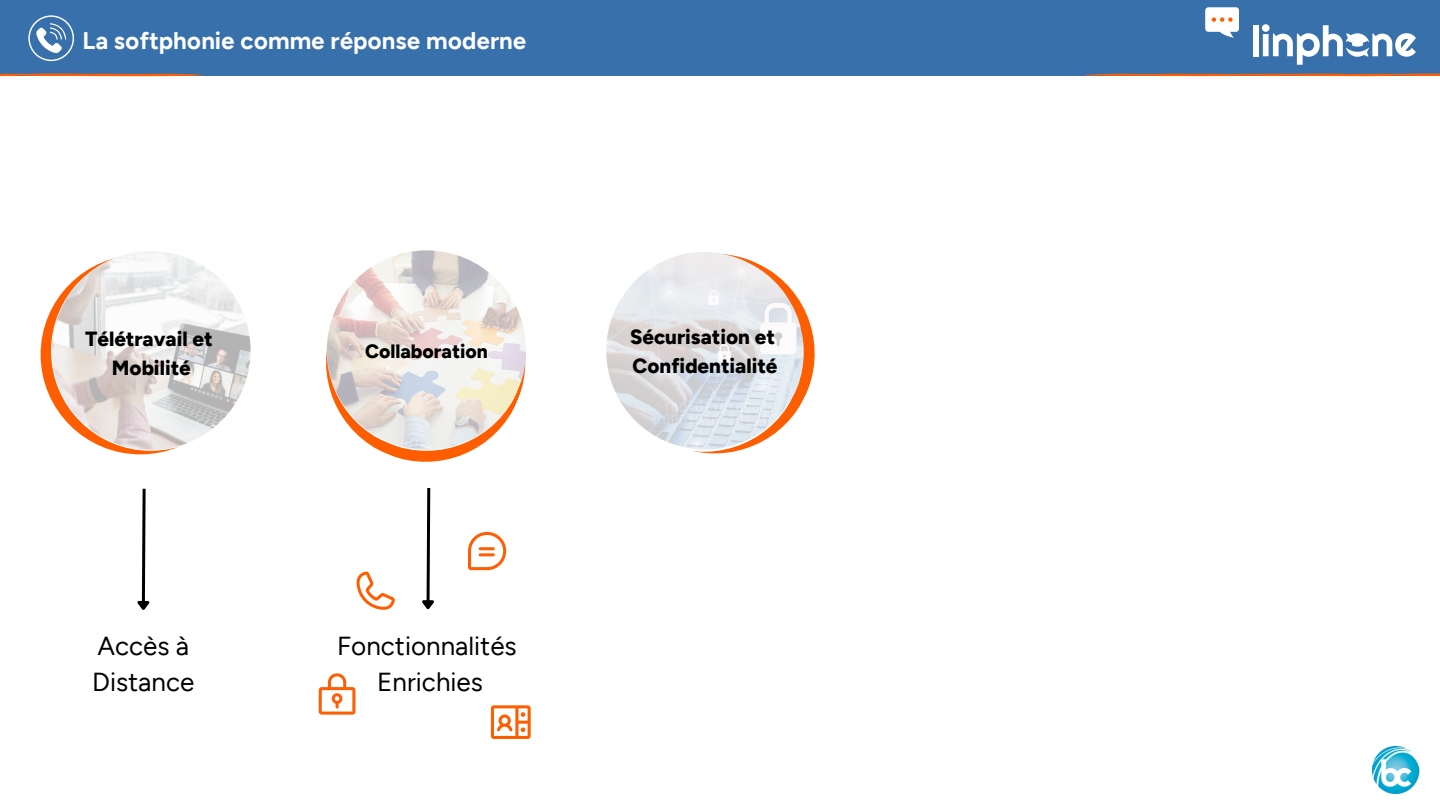
<style>
.page{position:relative;width:1440px;height:810px;background:#fff}
.page>*{position:absolute;margin:0;border:0;box-sizing:border-box;transform-origin:0 0}
.t1{font:26px/36px "Figtree";color:#000}
.t2{font:700 24px "Figtree";color:#fff}
.t3{font:800 20.5px/28.5px "Figtree";color:#000}
.t4{font:800 19.3px "Figtree";color:#000}
</style>
<div class="page">
<img style="left:1372px;top:747px;width:48px;height:47px">
<svg style="left:41px;top:255px;width:199px;height:199px;background:#fe6d19"></svg>
<img style="left:52px;top:251px;width:199px;height:199px;border-radius:50%">
<div style="left:0;top:0;width:1440px;height:76px;background:#3870ac"></div>
<svg style="left:1085px;top:74px;width:355px;height:2px"></svg>
<svg style="left:28px;top:15px;width:46px;height:46px"></svg>
<svg style="left:0;top:74px;width:203px;height:2px"></svg>
<svg style="left:1205px;top:7px;width:34px;height:31px"></svg>
<div style="left:1253px;top:25px;width:6px;height:31px;background:#fff"></div>
<svg style="left:1262px;top:24px;width:154px;height:41px"></svg>
<svg style="left:606px;top:254px;width:209px;height:200px"></svg>
<img style="left:606px;top:252px;width:198px;height:197px;border-radius:50%">
<svg style="left:326px;top:263px;width:200px;height:199px"></svg>
<img style="left:327px;top:250px;width:199px;height:200px;border-radius:50%">
<svg style="left:137px;top:488px;width:13px;height:122px"></svg>
<svg style="left:422px;top:488px;width:12px;height:122px"></svg>
<svg style="left:491px;top:705px;width:40px;height:34px"></svg>
<svg style="left:357px;top:572px;width:38px;height:38px"></svg>
<svg style="left:468px;top:532px;width:38px;height:38px"></svg>
<svg style="left:319px;top:673px;width:36px;height:42px"></svg>
<p class="t2" style="left:82px;top:25px;width:445px">La softphonie comme réponse moderne</p>
<p class="t3" style="left:85px;top:324px;width:129px">Télétravail et</p>
<p class="t3" style="left:112px;top:352px;width:80px">Mobilité</p>
<p class="t4" style="left:365px;top:339px;width:124px">Collaboration</p>
<p class="t1" style="left:92px;top:627px;width:104px">Accès à<br>Distance</p>
<p class="t1" style="left:337px;top:627px;width:181px;text-align:center">Fonctionnalités<br>Enrichies</p>
<h3 class="t3" style="left:630px;top:322px;width:149px">Sécurisation et<br>Confidentialité</h3>
</div>
